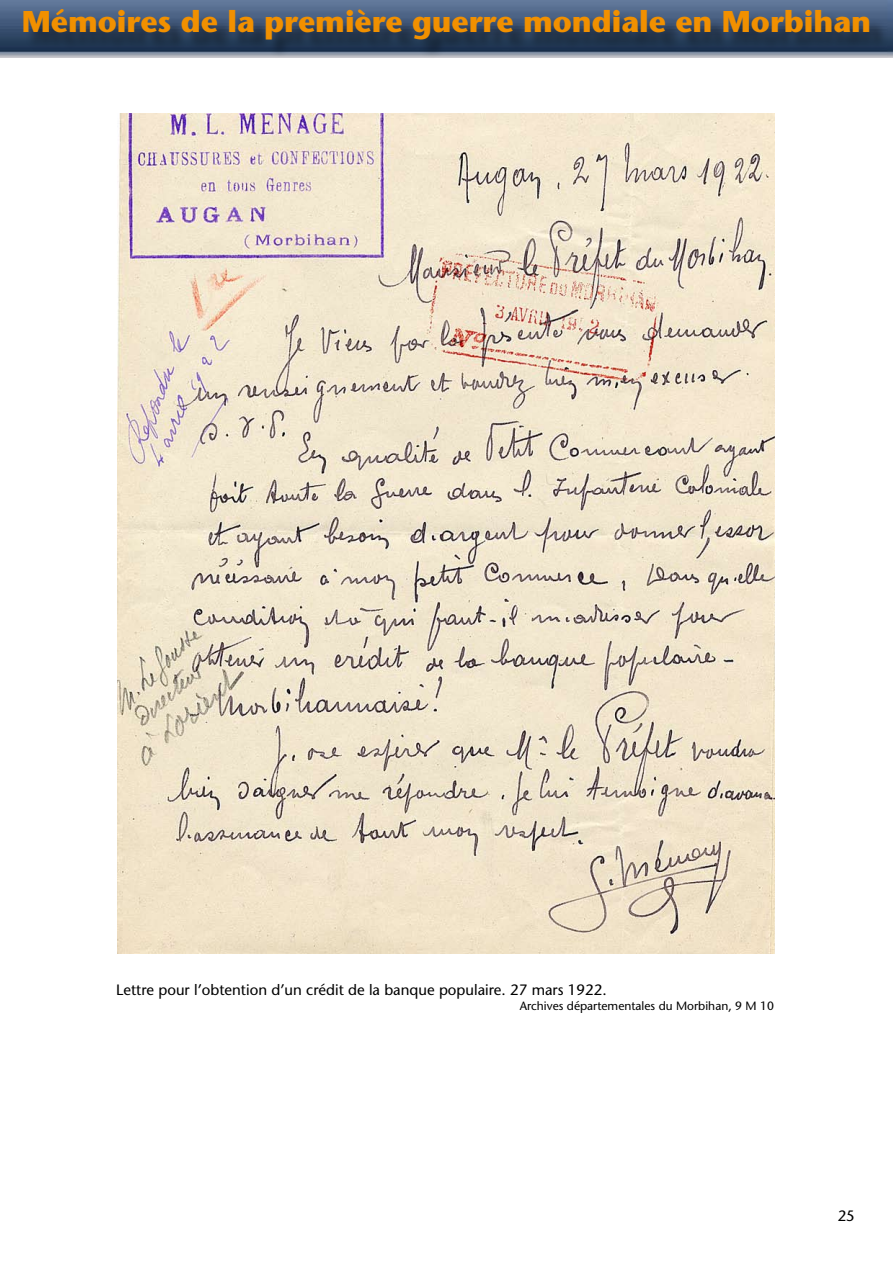
<style>
.page{position:relative;width:893px;height:1263px;background:#fff}
.page>*{position:absolute;margin:0;border:0;box-sizing:border-box;transform-origin:0 0}
.t1{font:700 30px "Stone Sans Std";color:#f19000}
.t2{font:500 15px "Stone Sans Std";color:#000}
.t3{font:500 12px "Stone Sans Std";color:#000}
</style>
<div class="page">
<img style="left:0;top:0;width:893px;height:57px">
<div style="left:24px;top:11px;width:866px;height:49px;background:#000;opacity:.45"></div>
<img style="left:118px;top:113px;width:657px;height:841px">
<h1 class="t1" style="left:22px;top:4px;width:851px">Mémoires de la première guerre mondiale en Morbihan</h1>
<p class="t2" style="left:116px;top:981px;width:492px">Lettre pour l’obtention d’un crédit de la banque populaire. 27 mars 1922.</p>
<p class="t3" style="left:520px;top:998px;width:256px">Archives départementales du Morbihan, 9 M 10</p>
<p class="t2" style="left:838px;top:1207px;width:19px">25</p>
</div>
